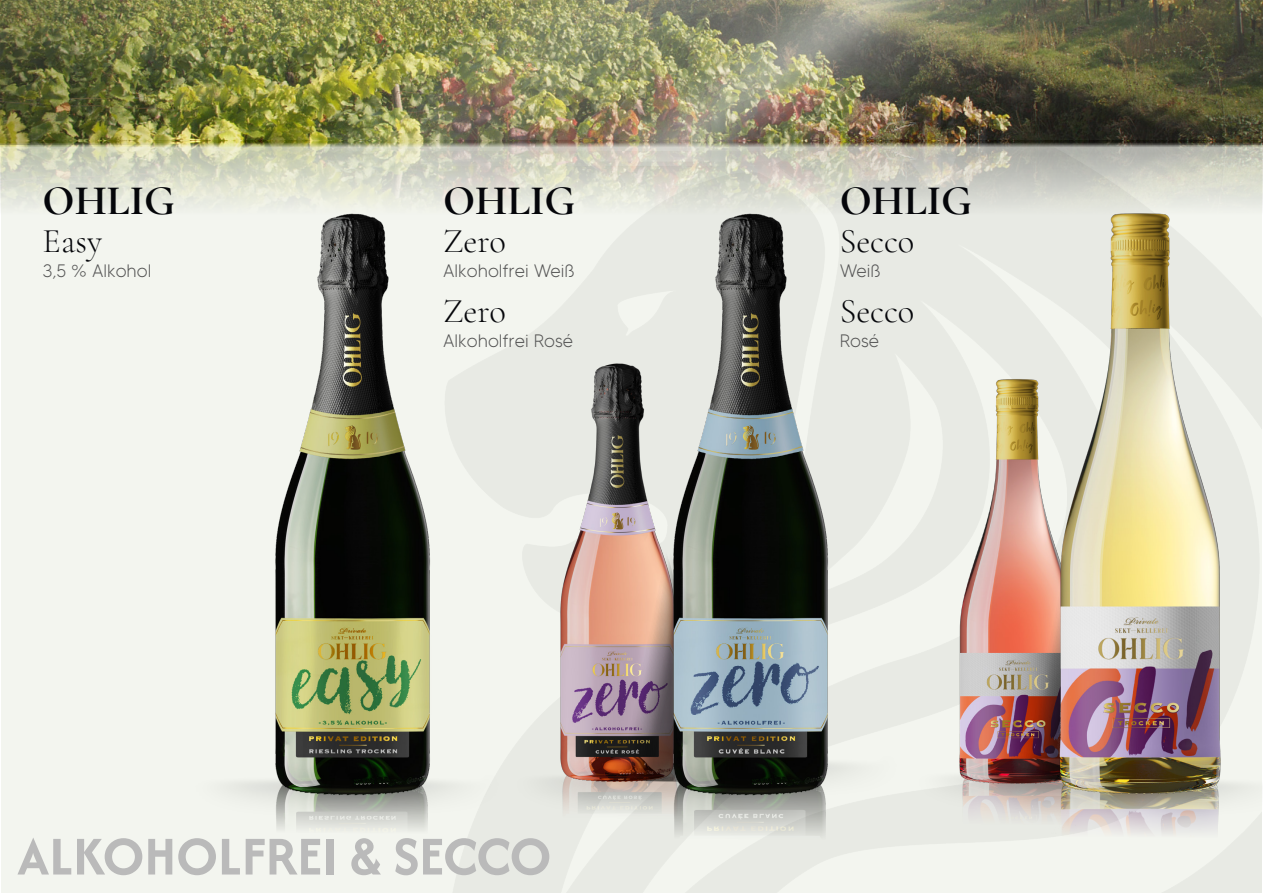
<style>
.page{position:relative;width:1263px;height:893px;background:#fff}
.page>*{position:absolute;margin:0;border:0;box-sizing:border-box;transform-origin:0 0}
.t1{font:57px "Afacad Flux";color:#bababa}
.t2{font:700 42px "Cormorant Garamond";color:#05060a}
.t3{font:300 34.5px "Cormorant Garamond";color:#05060a}
.t4{font:300 18px "MADETOMMY";color:#545454}
</style>
<div class="page">
<div style="left:1px;top:2px;width:421px;height:891px;background:#f3f5ef"></div>
<img style="left:0;top:148px;width:1263px;height:78px">
<img style="left:0;top:144px;width:117px;height:4px">
<img style="left:952px;top:787px;width:32px;height:41px">
<img style="left:952px;top:334px;width:87px;height:453px">
<img style="left:859px;top:544px;width:180px;height:235px">
<img style="left:550px;top:789px;width:40px;height:33px">
<img style="left:550px;top:336px;width:95px;height:453px">
<div style="left:442px;top:545px;width:203px;height:185px;background:#f3f5ef"></div>
<img style="left:456px;top:546px;width:189px;height:235px">
<img style="left:422px;top:730px;width:78px;height:163px">
<img style="left:233px;top:744px;width:216px;height:104px">
<img style="left:247px;top:192px;width:188px;height:650px">
<img style="left:984px;top:731px;width:278px;height:162px">
<img style="left:1009px;top:753px;width:224px;height:98px">
<img style="left:1039px;top:193px;width:187px;height:650px">
<img style="left:590px;top:712px;width:308px;height:181px">
<img style="left:623px;top:742px;width:224px;height:114px">
<img style="left:645px;top:192px;width:188px;height:650px">
<img style="left:0;top:0;width:117px;height:144px">
<img style="left:123px;top:151px;width:1140px;height:15px">
<img style="left:139px;top:0;width:1124px;height:162px">
<p class="t2" style="left:43px;top:175px;width:134px">OHLIG</p>
<p class="t3" style="left:43px;top:220px;width:61px">Easy</p>
<p class="t4" style="left:43px;top:260px;width:110px">3,5 % Alkohol</p>
<p class="t2" style="left:443px;top:175px;width:134px">OHLIG</p>
<p class="t3" style="left:443px;top:220px;width:64px">Zero</p>
<p class="t4" style="left:443px;top:260px;width:133px">Alkoholfrei Weiß</p>
<p class="t3" style="left:443px;top:290px;width:64px">Zero</p>
<p class="t4" style="left:443px;top:330px;width:132px">Alkoholfrei Rosé</p>
<p class="t1" style="left:17px;top:820px;width:536px">ALKOHOLFREI &amp; SECCO</p>
<p class="t2" style="left:840px;top:175px;width:134px">OHLIG</p>
<p class="t3" style="left:840px;top:220px;width:76px">Secco</p>
<p class="t4" style="left:840px;top:260px;width:42px">Weiß</p>
<p class="t3" style="left:840px;top:290px;width:76px">Secco</p>
<p class="t4" style="left:840px;top:330px;width:41px">Rosé</p>
</div>
